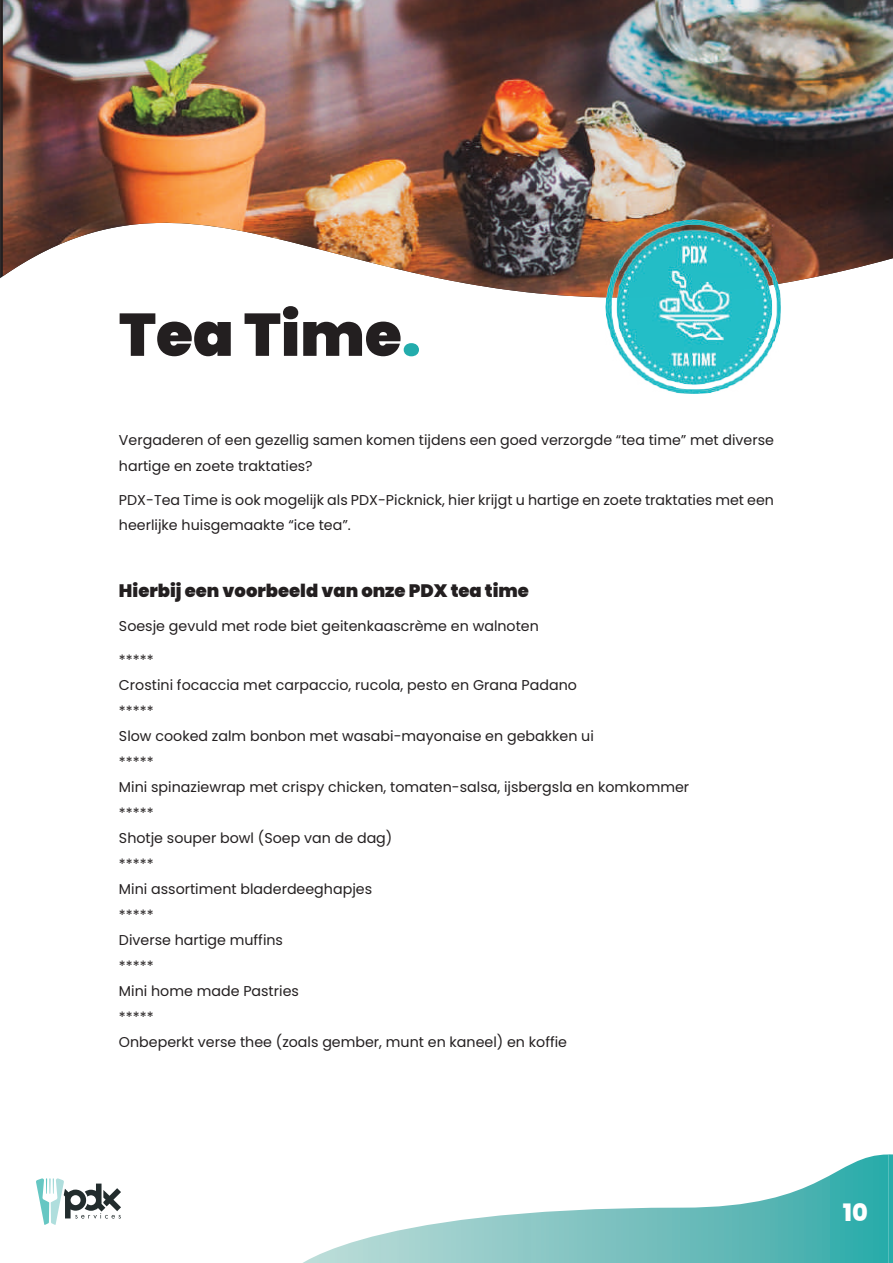
<style>
.page{position:relative;width:893px;height:1263px;background:#fff}
.page>*{position:absolute;margin:0;border:0;box-sizing:border-box;transform-origin:0 0}
.t1{font:900 60px "Poppins";color:#231f20}
.t2{font:800 24px "Poppins";color:#fff}
.t3{font:900 18px "Poppins";color:#231f20}
.t4{font:14.25px/25.5px "Poppins";color:#231f20}
.s1{color:#23acac}
</style>
<div class="page">
<svg style="left:888px;top:1154px;width:5px;height:109px"></svg>
<svg style="left:303px;top:1154px;width:585px;height:109px"></svg>
<svg style="left:36px;top:1178px;width:85px;height:47px"></svg>
<img style="left:3px;top:0;width:889px;height:299px">
<img style="left:892px;top:0;width:1px;height:258px">
<img style="left:605px;top:219px;width:175px;height:175px">
<h1 class="t1" style="left:119px;top:300px;width:303px">Tea Time<span class="s1">.</span></h1>
<p class="t4" style="left:119px;top:428px;width:656px">Vergaderen of een gezellig samen komen tijdens een goed verzorgde “tea time” met diverse hartige en zoete traktaties?</p>
<p class="t4" style="left:119px;top:487px;width:657px">PDX-Tea Time is ook mogelijk als PDX-Picknick, hier krijgt u hartige en zoete traktaties met een heerlijke huisgemaakte “ice tea”.</p>
<p class="t3" style="left:119px;top:580px;width:412px">Hierbij een voorbeeld van onze PDX tea time</p>
<p class="t4" style="left:119px;top:613px;width:421px">Soesje gevuld met rode biet geitenkaascrème en walnoten</p>
<p class="t4" style="left:119px;top:647px;width:572px">*****<br>Crostini focaccia met carpaccio, rucola, pesto en Grana Padano<br>*****<br>Slow cooked zalm bonbon met wasabi-mayonaise en gebakken ui<br>*****<br>Mini spinaziewrap met crispy chicken, tomaten-salsa, ijsbergsla en komkommer *****<br>Shotje souper bowl (Soep van de dag)<br>*****<br>Mini assortiment bladerdeeghapjes<br>*****<br>Diverse hartige muffins<br>*****<br>Mini home made Pastries<br>*****<br>Onbeperkt verse thee (zoals gember, munt en kaneel) en koffie</p>
<h2 class="t2" style="left:843px;top:1198px;width:27px">10</h2>
</div>
